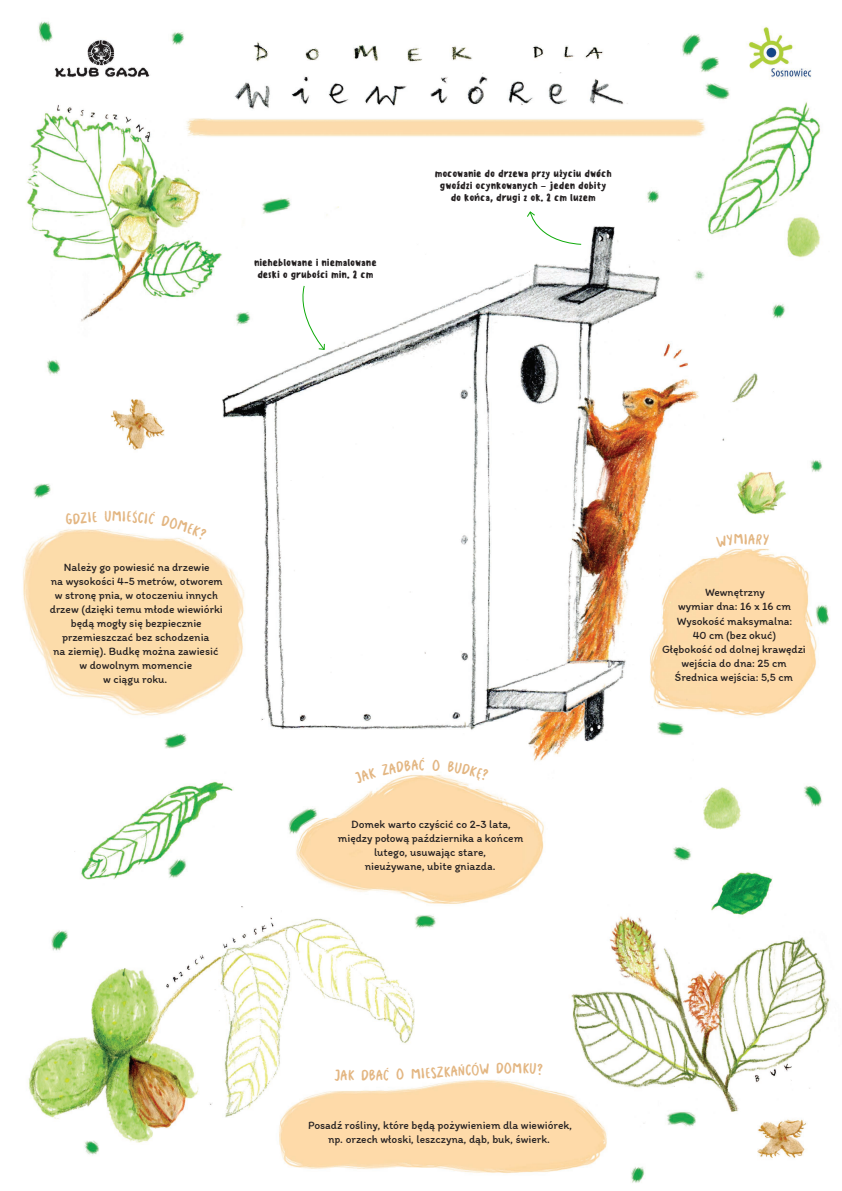
<style>
.page{position:relative;width:842px;height:1191px;background:#fff}
.page>*{position:absolute;margin:0;border:0;box-sizing:border-box;transform-origin:0 0}
.Tytuły_chmurek{font:12px "Valden";color:#e3b682}
.Sensei{font:11.4px/14px "Itim";color:#231f20;text-align:center}
.Dopiski{font:500 10px/12px "Sensei";color:#231f20;text-align:center}
.s1{font-family:"Brandon Grotesque";font-weight:900}
</style>
<div class="page">
<img style="left:23px;top:21px;width:806px;height:1162px">
<div style="left:252px;top:258px;width:127px;height:20px;background:#fff"></div>
<svg style="left:297px;top:285px;width:28px;height:65px"></svg>
<div style="left:431px;top:170px;width:184px;height:31px;background:#fff"></div>
<svg style="left:526px;top:210px;width:56px;height:35px"></svg>
<svg style="left:335px;top:1069px;width:5px;height:12px"></svg>
<svg style="left:362px;top:1067px;width:42px;height:13px"></svg>
<svg style="left:411px;top:1062px;width:78px;height:17px"></svg>
<svg style="left:497px;top:1062px;width:14px;height:12px"></svg>
<svg style="left:523px;top:1063px;width:20px;height:11px"></svg>
<svg style="left:354px;top:757px;width:71px;height:26px"></svg>
<svg style="left:433px;top:759px;width:7px;height:12px"></svg>
<svg style="left:448px;top:760px;width:41px;height:21px"></svg>
<svg style="left:716px;top:533px;width:53px;height:14px"></svg>
<svg style="left:66px;top:511px;width:31px;height:14px"></svg>
<svg style="left:105px;top:510px;width:50px;height:15px"></svg>
<svg style="left:162px;top:515px;width:45px;height:25px"></svg>
<p class="Dopiski" style="left:254px;top:256px;width:124px">nieheblowane i niemalowane</p>
<p class="Dopiski" style="left:257px;top:268px;width:118px">deski o grubości min. 2 cm</p>
<p class="Dopiski" style="left:435px;top:168px;width:178px">mocowanie do drzewa przy użyciu dwóch gwoździ ocynkowanych <span class="s1">–</span> jeden dobity do końca, drugi z ok. 2 cm luzem</p>
<p class="Sensei" style="left:50px;top:560px;width:175px">Należy go powiesić na drzewie<br>na wysokości 4-5 metrów, otworem w stronę pnia, w otoczeniu innych drzew (dzięki temu młode wiewiórki będą mogły się bezpiecznie przemieszczać bez schodzenia<br>na ziemię). Budkę można zawiesić w dowolnym momencie<br>w ciągu roku.</p>
<p class="Sensei" style="left:338px;top:818px;width:187px">Domek warto czyścić co 2-3 lata, między połową października a końcem lutego, usuwając stare,<br>nieużywane, ubite gniazda.</p>
<p class="Tytuły_chmurek" style="left:340px;top:1068px;width:16px">ak</p>
<p class="Tytuły_chmurek" style="left:512px;top:1060px;width:12px">m</p>
<p class="Sensei" style="left:308px;top:1118px;width:265px">Posadź rośliny, które będą pożywieniem dla wiewiórek, np. orzech włoski, leszczyna, dąb, buk, świerk.</p>
<p class="Sensei" style="left:678px;top:586px;width:114px">Wewnętrzny<br>wymiar dna: 16 x 16 cm</p>
<p class="Sensei" style="left:677px;top:614px;width:117px">Wysokość maksymalna:<br>40 cm (bez okuć)</p>
<p class="Sensei" style="left:662px;top:642px;width:145px">Głębokość od dolnej krawędzi wejścia do dna: 25 cm</p>
<p class="Sensei" style="left:675px;top:670px;width:120px">Średnica wejścia: 5,5 cm</p>
</div>
